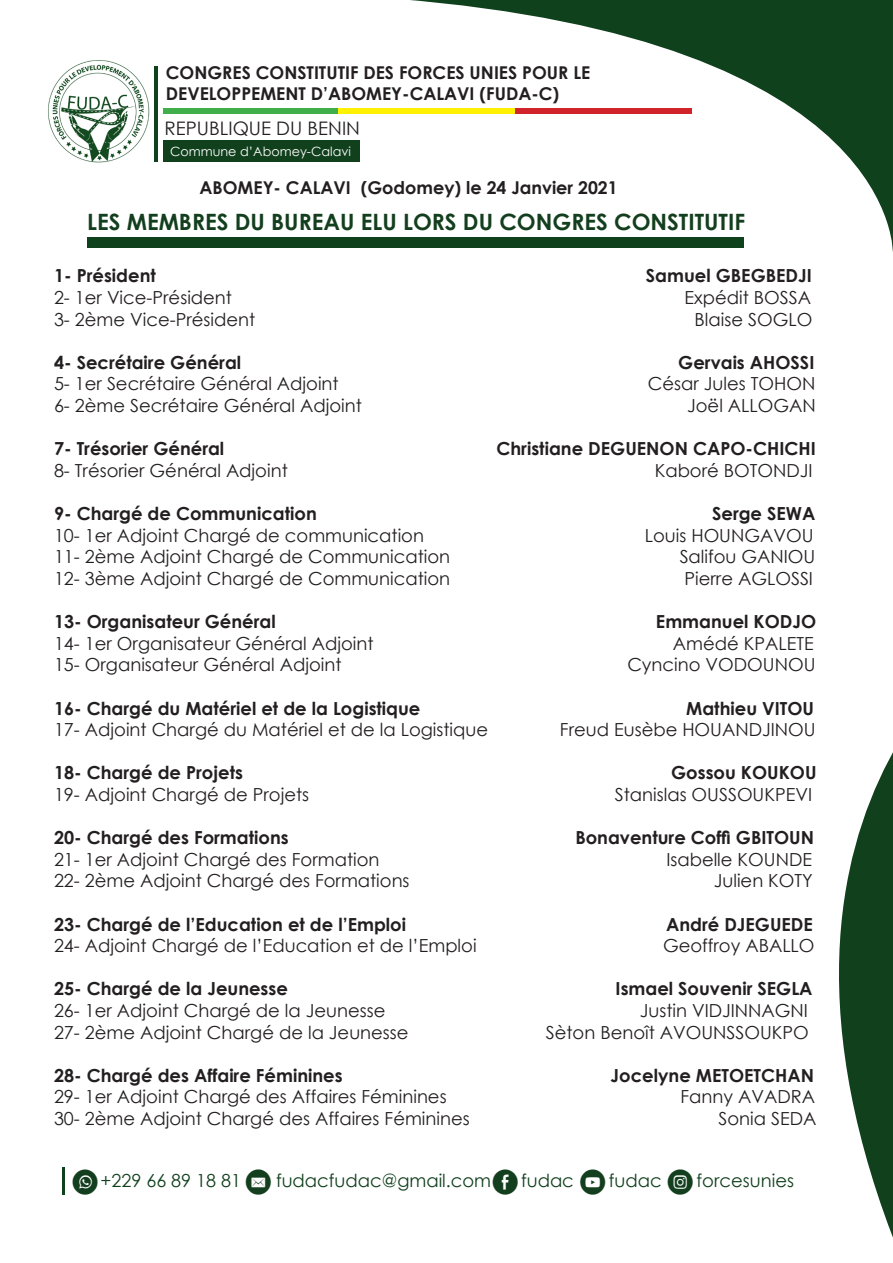
<style>
.page{position:relative;width:893px;height:1263px;background:#fff}
.page>*{position:absolute;margin:0;border:0;box-sizing:border-box;transform-origin:0 0}
.t1{font:24.75px "Social Media Circled";color:#133f1e}
.t2{font:700 22.5px "Century Gothic";color:#133f1e}
.t3{font:18.6px "Century Gothic";color:#231f20}
.t4{font:18px "Century Gothic";color:#231f20}
.t5{font:700 18px "Century Gothic";color:#231f20}
.t6{font:18px "Century Gothic";color:#11401d}
.t7{font:700 17.7px "Century Gothic";color:#231f20}
.t8{font:12.75px "Century Gothic";color:#fff}
</style>
<div class="page">
<div style="left:164px;top:108px;width:176px;height:6px;background:#40ae49"></div>
<div style="left:338px;top:108px;width:176px;height:6px;background:#fff101"></div>
<img style="left:48px;top:60px;width:102px;height:103px">
<svg style="left:395px;top:0;width:498px;height:252px"></svg>
<hr style="left:154px;top:66px;width:3px;height:96px;background:#10411d">
<div style="left:164px;top:140px;width:196px;height:22px;background:#11401d"></div>
<svg style="left:839px;top:752px;width:54px;height:486px;fill:#11401d"></svg>
<div style="left:87px;top:237px;width:657px;height:10px;background:#10411d"></div>
<hr style="left:62px;top:1167px;width:3px;height:28px;background:#10411d">
<p class="t7" style="left:166px;top:59px;width:426px">CONGRES CONSTITUTIF DES FORCES UNIES POUR LE</p>
<p class="t7" style="left:166px;top:80px;width:395px">DEVELOPPEMENT D’ABOMEY-CALAVI (FUDA-C)</p>
<p class="t3" style="left:165px;top:115px;width:197px">REPUBLIQUE DU BENIN</p>
<p class="t8" style="left:170px;top:143px;width:182px">Commune d’Abomey-Calavi</p>
<p class="t7" style="left:200px;top:174px;width:420px">ABOMEY- CALAVI (Godomey) le 24 Janvier 2021</p>
<p class="t2" style="left:87px;top:204px;width:659px">LES MEMBRES DU BUREAU ELU LORS DU CONGRES CONSTITUTIF</p>
<p class="t5" style="left:54px;top:262px;width:103px">1- Président</p>
<p class="t5" style="left:646px;top:262px;width:167px">Samuel GBEGBEDJI</p>
<p class="t4" style="left:54px;top:285px;width:180px">2- 1er Vice-Président</p>
<p class="t4" style="left:685px;top:285px;width:128px">Expédit BOSSA</p>
<p class="t4" style="left:54px;top:307px;width:203px">3- 2ème Vice-Président</p>
<p class="t4" style="left:695px;top:307px;width:119px">Blaise SOGLO</p>
<p class="t5" style="left:54px;top:349px;width:189px">4- Secrétaire Général</p>
<p class="t5" style="left:678px;top:349px;width:138px">Gervais AHOSSI</p>
<p class="t4" style="left:54px;top:371px;width:286px">5- 1er Secrétaire Général Adjoint</p>
<p class="t4" style="left:648px;top:371px;width:169px">César Jules TOHON</p>
<p class="t4" style="left:54px;top:393px;width:309px">6- 2ème Secrétaire Général Adjoint</p>
<p class="t4" style="left:687px;top:393px;width:130px">Joël ALLOGAN</p>
<p class="t5" style="left:54px;top:435px;width:172px">7- Trésorier Général</p>
<p class="t5" style="left:496px;top:435px;width:321px">Christiane DEGUENON CAPO-CHICHI</p>
<p class="t4" style="left:54px;top:458px;width:235px">8- Trésorier Général Adjoint</p>
<p class="t4" style="left:655px;top:458px;width:159px">Kaboré BOTONDJI</p>
<p class="t5" style="left:54px;top:500px;width:264px">9- Chargé de Communication</p>
<p class="t5" style="left:712px;top:500px;width:105px">Serge SEWA</p>
<p class="t4" style="left:54px;top:523px;width:372px">10- 1er Adjoint Chargé de communication</p>
<p class="t4" style="left:645px;top:523px;width:170px">Louis HOUNGAVOU</p>
<p class="t4" style="left:54px;top:544px;width:398px">11- 2ème Adjoint Chargé de Communication</p>
<p class="t4" style="left:680px;top:544px;width:137px">Salifou GANIOU</p>
<p class="t4" style="left:54px;top:566px;width:398px">12- 3ème Adjoint Chargé de Communication</p>
<p class="t4" style="left:685px;top:566px;width:130px">Pierre AGLOSSI</p>
<p class="t5" style="left:54px;top:608px;width:223px">13- Organisateur Général</p>
<p class="t5" style="left:656px;top:608px;width:162px">Emmanuel KODJO</p>
<p class="t4" style="left:54px;top:631px;width:321px">14- 1er Organisateur Général Adjoint</p>
<p class="t4" style="left:673px;top:631px;width:142px">Amédé KPALETE</p>
<p class="t4" style="left:54px;top:652px;width:289px">15- Organisateur Général Adjoint</p>
<p class="t4" style="left:627px;top:652px;width:190px">Cyncino VODOUNOU</p>
<p class="t5" style="left:54px;top:694px;width:368px">16- Chargé du Matériel et de la Logistique</p>
<p class="t5" style="left:686px;top:694px;width:129px">Mathieu VITOU</p>
<p class="t4" style="left:54px;top:717px;width:436px">17- Adjoint Chargé du Matériel et de la Logistique</p>
<p class="t4" style="left:560px;top:717px;width:257px">Freud Eusèbe HOUANDJINOU</p>
<p class="t5" style="left:54px;top:759px;width:190px">18- Chargé de Projets</p>
<p class="t5" style="left:671px;top:759px;width:147px">Gossou KOUKOU</p>
<p class="t4" style="left:54px;top:782px;width:257px">19- Adjoint Chargé de Projets</p>
<p class="t4" style="left:615px;top:782px;width:199px">Stanislas OUSSOUKPEVI</p>
<p class="t5" style="left:54px;top:824px;width:236px">20- Chargé des Formations</p>
<p class="t5" style="left:575px;top:824px;width:240px">Bonaventure Coffi GBITOUN</p>
<p class="t4" style="left:54px;top:847px;width:327px">21- 1er Adjoint Chargé des Formation</p>
<p class="t4" style="left:666px;top:847px;width:147px">Isabelle KOUNDE</p>
<p class="t4" style="left:54px;top:868px;width:357px">22- 2ème Adjoint Chargé des Formations</p>
<p class="t4" style="left:714px;top:868px;width:101px">Julien KOTY</p>
<p class="t5" style="left:54px;top:910px;width:354px">23- Chargé de l’Education et de l’Emploi</p>
<p class="t5" style="left:666px;top:910px;width:148px">André DJEGUEDE</p>
<p class="t4" style="left:54px;top:933px;width:424px">24- Adjoint Chargé de l’Education et de l’Emploi</p>
<p class="t4" style="left:663px;top:933px;width:153px">Geoffroy ABALLO</p>
<p class="t5" style="left:54px;top:975px;width:235px">25- Chargé de la Jeunesse</p>
<p class="t5" style="left:616px;top:975px;width:198px">Ismael Souvenir SEGLA</p>
<p class="t4" style="left:54px;top:998px;width:333px">26- 1er Adjoint Chargé de la Jeunesse</p>
<p class="t4" style="left:640px;top:998px;width:170px">Justin VIDJINNAGNI</p>
<p class="t4" style="left:54px;top:1019px;width:356px">27- 2ème Adjoint Chargé de la Jeunesse</p>
<p class="t4" style="left:546px;top:1019px;width:265px">Sèton Benoît AVOUNSSOUKPO</p>
<p class="t5" style="left:54px;top:1061px;width:290px">28- Chargé des Affaire Féminines</p>
<p class="t5" style="left:611px;top:1061px;width:205px">Jocelyne METOETCHAN</p>
<p class="t4" style="left:54px;top:1084px;width:394px">29- 1er Adjoint Chargé des Affaires Féminines</p>
<p class="t4" style="left:680px;top:1084px;width:136px">Fanny AVADRA</p>
<p class="t4" style="left:54px;top:1106px;width:417px">30- 2ème Adjoint Chargé des Affaires Féminines</p>
<p class="t4" style="left:718px;top:1106px;width:99px">Sonia SEDA</p>
<p class="t1" style="left:72px;top:1169px;width:27px">L</p>
<p class="t1" style="left:246px;top:1169px;width:28px">k</p>
<p class="t1" style="left:493px;top:1169px;width:27px">E</p>
<p class="t1" style="left:580px;top:1169px;width:28px">M</p>
<p class="t1" style="left:667px;top:1169px;width:27px">Q</p>
<p class="t6" style="left:101px;top:1168px;width:142px">+229 66 89 18 81</p>
<p class="t6" style="left:276px;top:1168px;width:217px">fudacfudac@gmail.com</p>
<p class="t6" style="left:521px;top:1168px;width:54px">fudac</p>
<p class="t6" style="left:609px;top:1168px;width:54px">fudac</p>
<p class="t6" style="left:697px;top:1168px;width:99px">forcesunies</p>
</div>
